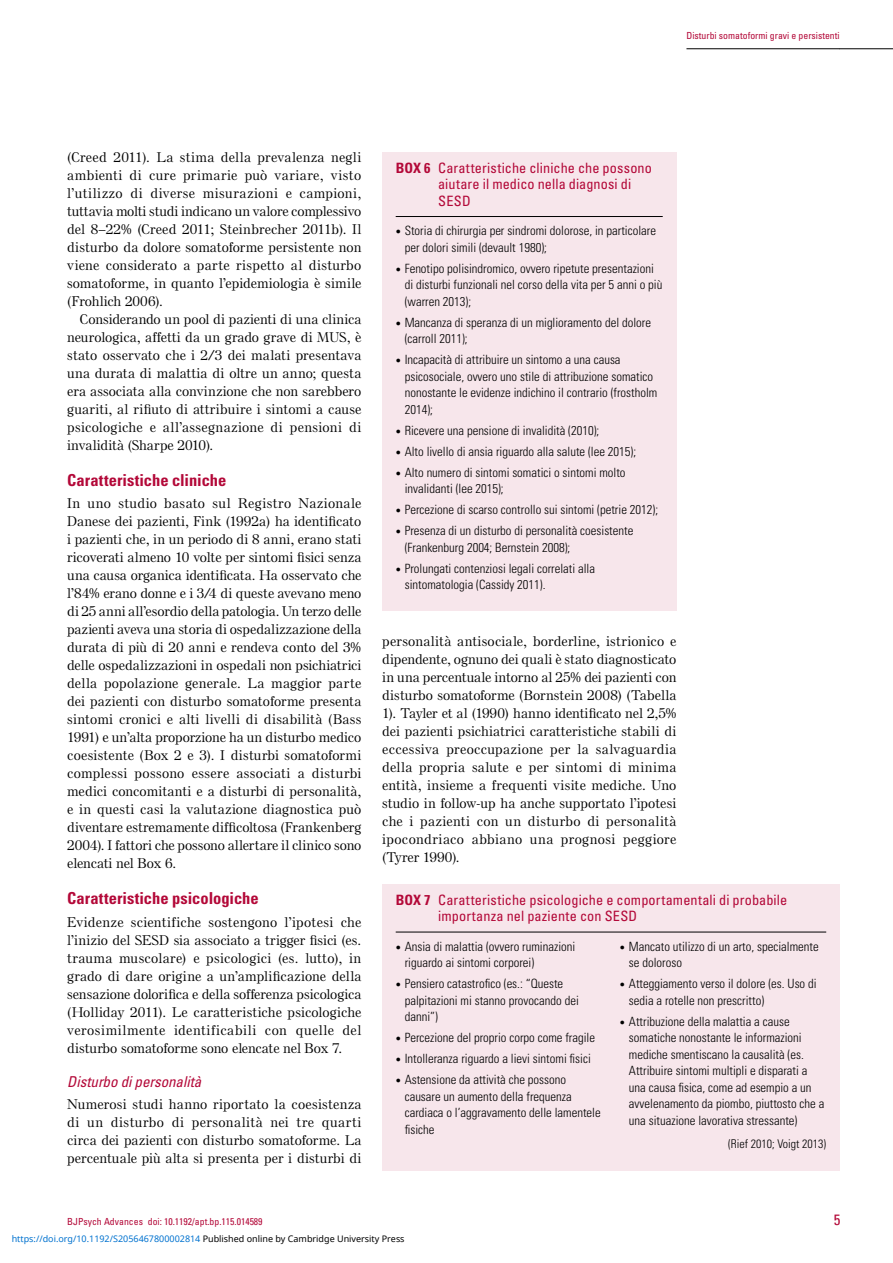
<style>
.page{position:relative;width:893px;height:1263px;background:#fff}
.page>*{position:absolute;margin:0;border:0;box-sizing:border-box;transform-origin:0 0}
.t1{font:700 condensed 16.5px "Univers LT Std";color:#b30838}
.t2{font:italic condensed 15px "Univers LT Std";color:#b30838}
.t3{font:condensed 15px "Univers LT Std";color:#b30838}
.t4{font:condensed 14.25px/16.5px "Univers LT Std";letter-spacing:.01em;color:#b30838}
.t5{font:500 13.5px/18px "Else NPL Std";letter-spacing:.025em;color:#000;text-align:justify}
.t6{font:300 condensed 12.75px/16.5px "Univers LT Std";color:#000}
.t7{font:300 condensed 12px "Univers LT Std";color:#000}
.t8{font:condensed 9.75px "Univers LT Std";color:#b30838}
.t9{font:9px "Noto Sans";color:#0172cf}
.s1{font-weight:700}
.s2{font-family:"Newspaper Pi BT";font-weight:400;font-stretch:normal;font-size:7.5px}
.s3{color:#000}
</style>
<div class="page">
<hr style="left:686px;top:49px;width:154px;height:1px;background:#000">
<hr style="left:839px;top:49px;width:54px;height:1px;background:#000">
<div style="left:382px;top:152px;width:294px;height:458px;background:#f7e6eb"></div>
<hr style="left:396px;top:216px;width:267px;height:1px;background:#000">
<div style="left:382px;top:884px;width:458px;height:286px;background:#f7e6eb"></div>
<hr style="left:396px;top:932px;width:430px;height:1px;background:#000">
<p class="t8" style="left:686px;top:30px;width:155px">Disturbi somatoformi gravi e persistenti</p>
<p class="t5" style="left:67px;top:148px;width:296px">(Creed 2011). La stima della prevalenza negli ambienti di cure primarie può variare, visto l’utilizzo di diverse misurazioni e campioni, tuttavia molti studi indicano un valore complessivo del 8–22% (Creed 2011; Steinbrecher 2011b). Il disturbo da dolore somatoforme persistente non viene considerato a parte rispetto al disturbo somatoforme, in quanto l’epidemiologia è simile (Frohlich 2006).</p>
<p class="t5" style="left:67px;top:310px;width:296px;text-indent:13px">Considerando un pool di pazienti di una clinica neurologica, affetti da un grado grave di MUS, è stato osservato che i 2/3 dei malati presentava una durata di malattia di oltre un anno; questa era associata alla convinzione che non sarebbero guariti, al rifiuto di attribuire i sintomi a cause psicologiche e all’assegnazione di pensioni di invalidità (Sharpe 2010).</p>
<p class="t1" style="left:67px;top:470px;width:161px">Caratteristiche cliniche</p>
<p class="t5" style="left:67px;top:494px;width:296px">In uno studio basato sul Registro Nazionale Danese dei pazienti, Fink (1992a) ha identificato i pazienti che, in un periodo di 8 anni, erano stati ricoverati almeno 10 volte per sintomi fisici senza una causa organica identificata. Ha osservato che l’84% erano donne e i 3/4 di queste avevano meno di 25 anni all’esordio della patologia. Un terzo delle pazienti aveva una storia di ospedalizzazione della durata di più di 20 anni e rendeva conto del 3% delle ospedalizzazioni in ospedali non psichiatrici della popolazione generale. La maggior parte dei pazienti con disturbo somatoforme presenta sintomi cronici e alti livelli di disabilità (Bass 1991) e un’alta proporzione ha un disturbo medico coesistente (Box 2 e 3). I disturbi somatoformi complessi possono essere associati a disturbi medici concomitanti e a disturbi di personalità, e in questi casi la valutazione diagnostica può diventare estremamente difficoltosa (Frankenberg 2004). I fattori che possono allertare il clinico sono elencati nel Box 6.</p>
<p class="t1" style="left:67px;top:888px;width:193px">Caratteristiche psicologiche</p>
<p class="t5" style="left:67px;top:913px;width:296px">Evidenze scientifiche sostengono l’ipotesi che l’inizio del SESD sia associato a trigger fisici (es. trauma muscolare) e psicologici (es. lutto), in grado di dare origine a un’amplificazione della sensazione dolorifica e della sofferenza psicologica (Holliday 2011). Le caratteristiche psicologiche verosimilmente identificabili con quelle del disturbo somatoforme sono elencate nel Box 7.</p>
<p class="t2" style="left:67px;top:1072px;width:136px">Disturbo di personalità</p>
<p class="t5" style="left:67px;top:1095px;width:296px">Numerosi studi hanno riportato la coesistenza di un disturbo di personalità nei tre quarti circa dei pazienti con disturbo somatoforme. La percentuale più alta si presenta per i disturbi di</p>
<p class="t4" style="left:438px;top:159px;width:215px;text-indent:-42px"><span class="s1">BOX 6</span> Caratteristiche cliniche che possono aiutare il medico nella diagnosi di<br>SESD</p>
<p class="t6" style="left:405px;top:223px;width:253px;text-indent:-9px"><span class="s2">•</span> Storia di chirurgia per sindromi dolorose, in particolare per dolori simili (devault 1980);</p>
<p class="t6" style="left:405px;top:260px;width:259px;text-indent:-9px"><span class="s2">•</span> Fenotipo polisindromico, ovvero ripetute presentazioni di disturbi funzionali nel corso della vita per 5 anni o più (warren 2013);</p>
<p class="t6" style="left:405px;top:314px;width:248px;text-indent:-9px"><span class="s2">•</span> Mancanza di speranza di un miglioramento del dolore (carroll 2011);</p>
<p class="t6" style="left:405px;top:352px;width:254px;text-indent:-9px"><span class="s2">•</span> Incapacità di attribuire un sintomo a una causa psicosociale, ovvero uno stile di attribuzione somatico nonostante le evidenze indichino il contrario (frostholm 2014);</p>
<p class="t6" style="left:396px;top:422px;width:205px"><span class="s2">•</span> Ricevere una pensione di invalidità (2010);</p>
<p class="t6" style="left:396px;top:443px;width:242px"><span class="s2">•</span> Alto livello di ansia riguardo alla salute (lee 2015);</p>
<p class="t6" style="left:405px;top:464px;width:222px;text-indent:-9px"><span class="s2">•</span> Alto numero di sintomi somatici o sintomi molto invalidanti (lee 2015);</p>
<p class="t6" style="left:396px;top:502px;width:264px"><span class="s2">•</span> Percezione di scarso controllo sui sintomi (petrie 2012);</p>
<p class="t6" style="left:405px;top:523px;width:230px;text-indent:-9px"><span class="s2">•</span> Presenza di un disturbo di personalità coesistente (Frankenburg 2004; Bernstein 2008);</p>
<p class="t6" style="left:405px;top:560px;width:192px;text-indent:-9px"><span class="s2">•</span> Prolungati contenziosi legali correlati alla sintomatologia (Cassidy 2011).</p>
<p class="t5" style="left:382px;top:632px;width:296px">personalità antisociale, borderline, istrionico e dipendente, ognuno dei quali è stato diagnosticato in una percentuale intorno al 25% dei pazienti con disturbo somatoforme (Bornstein 2008) (Tabella 1). Tayler et al (1990) hanno identificato nel 2,5% dei pazienti psichiatrici caratteristiche stabili di eccessiva preoccupazione per la salvaguardia della propria salute e per sintomi di minima entità, insieme a frequenti visite mediche. Uno studio in follow-up ha anche supportato l’ipotesi che i pazienti con un disturbo di personalità ipocondriaco abbiano una prognosi peggiore (Tyrer 1990).</p>
<p class="t4" style="left:438px;top:891px;width:351px;text-indent:-42px"><span class="s1">BOX 7</span> Caratteristiche psicologiche e comportamentali di probabile importanza nel paziente con SESD</p>
<p class="t6" style="left:405px;top:938px;width:172px;text-indent:-9px"><span class="s2">•</span> Ansia di malattia (ovvero ruminazioni riguardo ai sintomi corporei)</p>
<p class="t6" style="left:405px;top:976px;width:176px;text-indent:-9px"><span class="s2">•</span> Pensiero catastrofico (es.: “Queste palpitazioni mi stanno provocando dei danni”)</p>
<p class="t6" style="left:396px;top:1030px;width:201px"><span class="s2">•</span> Percezione del proprio corpo come fragile</p>
<p class="t6" style="left:396px;top:1051px;width:197px"><span class="s2">•</span> Intolleranza riguardo a lievi sintomi fisici</p>
<p class="t6" style="left:405px;top:1072px;width:198px;text-indent:-9px"><span class="s2">•</span> Astensione da attività che possono causare un aumento della frequenza cardiaca o l’aggravamento delle lamentele fisiche</p>
<p class="t6" style="left:629px;top:938px;width:191px;text-indent:-9px"><span class="s2">•</span> Mancato utilizzo di un arto, specialmente se doloroso</p>
<p class="t6" style="left:629px;top:976px;width:189px;text-indent:-9px"><span class="s2">•</span> Atteggiamento verso il dolore (es. Uso di sedia a rotelle non prescritto)</p>
<p class="t6" style="left:629px;top:1013px;width:197px;text-indent:-9px"><span class="s2">•</span> Attribuzione della malattia a cause somatiche nonostante le informazioni mediche smentiscano la causalità (es.<br>Attribuire sintomi multipli e disparati a una causa fisica, come ad esempio a un avvelenamento da piombo, piuttosto che a una situazione lavorativa stressante)</p>
<p class="t7" style="left:728px;top:1137px;width:100px">(Rief 2010; Voigt 2013)</p>
<p class="t8" style="left:67px;top:1216px;width:197px">BJPsych Advances doi: 10.1192/apt.bp.115.014589</p>
<p class="t3" style="left:834px;top:1210px;width:8px">5</p>
<p class="t9" style="left:12px;top:1232px;width:394px">https://doi.org/10.1192/S2056467800002814 <span class="s3">Published online by Cambridge University Press</span></p>
</div>
